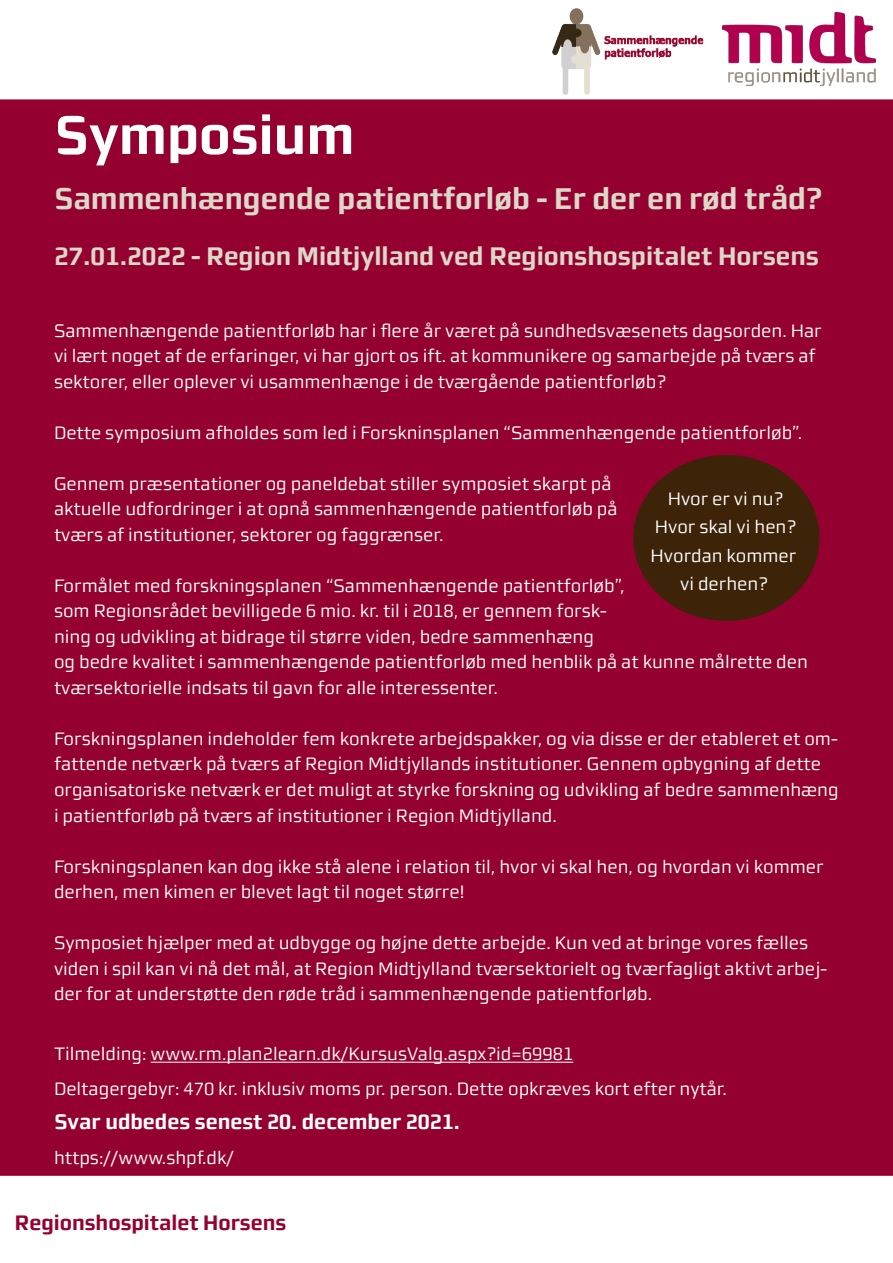
<style>
.page{position:relative;width:893px;height:1263px;background:#fff}
.page>*{position:absolute;margin:0;border:0;box-sizing:border-box;transform-origin:0 0}
.t1{font:700 54px "midtsans";color:#fff}
.t2{font:700 30px "midtsans";color:#dcd8c9}
.t3{font:700 25.5px "midtsans";color:#dcd8c9}
.t4{font:700 21px "midtsans";color:#fff}
.t5{font:700 21px "midtsans";color:#940130}
.t6{font:18px/25.5px "midtsans";color:#fff}
</style>
<div class="page">
<img style="left:723px;top:13px;width:153px;height:72px">
<div style="left:1px;top:100px;width:891px;height:1075px;background:#940130"></div>
<hr style="left:151px;top:1062px;width:422px;height:1px;background:#fff">
<div style="left:634px;top:456px;width:185px;height:164px;background:#3d2408;border-radius:50%"></div>
<img style="left:553px;top:9px;width:150px;height:86px">
<p class="t1" style="left:54px;top:104px;width:302px">Symposium</p>
<p class="t2" style="left:54px;top:182px;width:769px">Sammenhængende patientforløb - Er der en rød tråd?</p>
<p class="t3" style="left:54px;top:241px;width:766px">27.01.2022 - Region Midtjylland ved Regionshospitalet Horsens</p>
<p class="t6" style="left:54px;top:318px;width:769px">Sammenhængende patientforløb har i flere år været på sundhedsvæsenets dagsorden. Har vi lært noget af de erfaringer, vi har gjort os ift. at kommunikere og samarbejde på tværs af sektorer, eller oplever vi usammenhænge i de tværgående patientforløb?</p>
<p class="t6" style="left:54px;top:420px;width:750px">Dette symposium afholdes som led i Forskninsplanen “Sammenhængende patientforløb”.</p>
<p class="t6" style="left:54px;top:471px;width:565px">Gennem præsentationer og paneldebat stiller symposiet skarpt på aktuelle udfordringer i at opnå sammenhængende patientforløb på tværs af institutioner, sektorer og faggrænser.</p>
<p class="t6" style="left:54px;top:573px;width:755px">Formålet med forskningsplanen “Sammenhængende patientforløb”,<br>som Regionsrådet bevilligede 6 mio. kr. til i 2018, er gennem forsk-<br>ning og udvikling at bidrage til større viden, bedre sammenhæng<br>og bedre kvalitet i sammenhængende patientforløb med henblik på at kunne målrette den tværsektorielle indsats til gavn for alle interessenter.</p>
<p class="t6" style="left:54px;top:726px;width:786px">Forskningsplanen indeholder fem konkrete arbejdspakker, og via disse er der etableret et om&shy;fattende netværk på tværs af Region Midtjyllands institutioner. Gennem opbygning af dette organisatoriske netværk er det muligt at styrke forskning og udvikling af bedre sammenhæng i patientforløb på tværs af institutioner i Region Midtjylland.</p>
<p class="t6" style="left:54px;top:853px;width:771px">Forskningsplanen kan dog ikke stå alene i relation til, hvor vi skal hen, og hvordan vi kommer derhen, men kimen er blevet lagt til noget større!</p>
<p class="t6" style="left:54px;top:930px;width:756px">Symposiet hjælper med at udbygge og højne dette arbejde. Kun ved at bringe vores fælles</p>
<p class="t6" style="left:54px;top:955px;width:775px">viden i spil kan vi nå det mål, at Region Midtjylland tværsektorielt og tværfagligt aktivt arbej-</p>
<p class="t6" style="left:54px;top:981px;width:600px">der for at understøtte den røde tråd i sammenhængende patientforløb.</p>
<p class="t6" style="left:668px;top:485px;width:117px">Hvor er vi nu?</p>
<p class="t6" style="left:655px;top:514px;width:143px">Hvor skal vi hen?</p>
<p class="t6" style="left:650px;top:541px;width:147px;line-height:28.5px;text-align:center">Hvordan kommer vi derhen?</p>
<p class="t6" style="left:54px;top:1041px;width:521px">Tilmelding: www.rm.plan2learn.dk/KursusValg.aspx?id=69981</p>
<p class="t6" style="left:54px;top:1075px;width:674px">Deltagergebyr: 470 kr. inklusiv moms pr. person. Dette opkræves kort efter nytår.</p>
<p class="t4" style="left:54px;top:1109px;width:407px">Svar udbedes senest 20. december 2021.</p>
<p class="t6" style="left:54px;top:1144px;width:181px">https://www.shpf.dk/</p>
<p class="t5" style="left:15px;top:1210px;width:273px">Regionshospitalet Horsens</p>
</div>
